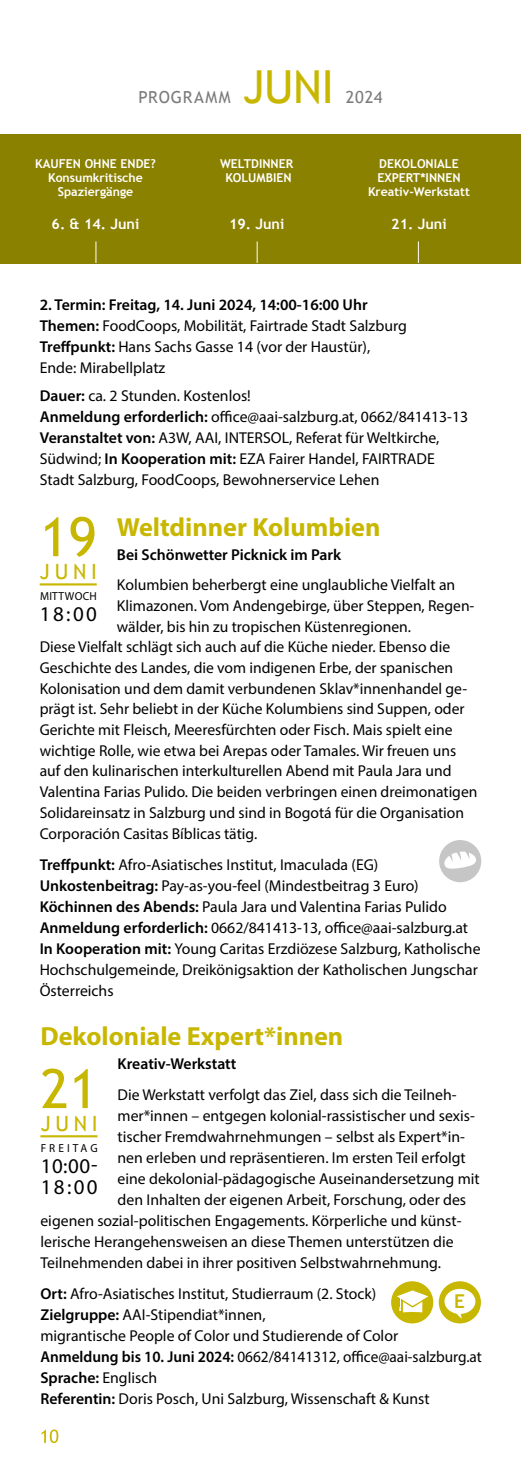
<style>
.page{position:relative;width:521px;height:1474px;background:#fff}
.page>*{position:absolute;margin:0;border:0;box-sizing:border-box;transform-origin:0 0}
.t1{font:54.25px "Trebuchet MS";color:#c8b700}
.t2{font:45.5px "Trebuchet MS";color:#c8b700}
.t3{font:700 26.25px "Myriad Pro";color:#c8b700}
.t4{font:21px/21px "Myriad Pro";letter-spacing:.115em;color:#000}
.t5{font:21px "Trebuchet MS";letter-spacing:.225em;color:#c8b700}
.t6{font:700 19.07px "Trebuchet MS";color:#c8b700}
.t7{font:16.62px "Trebuchet MS";letter-spacing:.05em;color:#7c7b7b}
.t8{font:15.75px/21px "Myriad Pro";color:#000}
.t9{font:600 15.75px "Myriad Pro";color:#000}
.t10{font:700 14.35px "Trebuchet MS";color:#fff}
.t11{font:700 12.25px/14px "Trebuchet MS";color:#fff;text-align:center}
.t12{font:11.72px "Myriad Pro";letter-spacing:.025em;color:#000}
.t13{font:11.72px "Myriad Pro";letter-spacing:.27em;color:#000}
.s1{font-weight:600}
</style>
<div class="page">
<div style="left:0;top:134px;width:521px;height:129px;background:#8b8100"></div>
<svg style="left:41px;top:1429px;width:17px;height:13px"></svg>
<svg style="left:95px;top:241px;width:1px;height:22px"></svg>
<svg style="left:257px;top:241px;width:1px;height:22px"></svg>
<svg style="left:418px;top:241px;width:1px;height:22px"></svg>
<hr style="left:40px;top:583px;width:57px;height:2px;background:#c8b700">
<div style="left:439px;top:840px;width:42px;height:42px;background:#c6c6c6;border-radius:50%"></div>
<svg style="left:444px;top:851px;width:32px;height:18px"></svg>
<hr style="left:40px;top:1135px;width:57px;height:2px;background:#c8b700">
<div style="left:391px;top:1281px;width:42px;height:42px;background:#c8b700;border-radius:50%"></div>
<svg style="left:395px;top:1289px;width:35px;height:23px"></svg>
<div style="left:439px;top:1281px;width:42px;height:42px;background:#c8b700;border-radius:50%"></div>
<svg style="left:444px;top:1288px;width:31px;height:30px"></svg>
<p class="t7" style="left:138px;top:87px;width:94px">PROGRAMM</p>
<h2 class="t2" style="left:243px;top:60px;width:92px">JUNI</h2>
<p class="t7" style="left:346px;top:87px;width:38px">2024</p>
<p class="t11" style="left:35px;top:156px;width:122px">KAUFEN OHNE ENDE?<br>Konsumkritische<br>Spaziergänge</p>
<p class="t10" style="left:52px;top:215px;width:89px">6. &amp; 14. Juni</p>
<p class="t11" style="left:220px;top:156px;width:75px">WELTDINNER<br>KOLUMBIEN</p>
<p class="t10" style="left:229px;top:215px;width:57px">19. Juni</p>
<p class="t11" style="left:368px;top:156px;width:103px">DEKOLONIALE<br>EXPERT*INNEN<br>Kreativ-Werkstatt</p>
<p class="t10" style="left:391px;top:215px;width:57px">21. Juni</p>
<p class="t8" style="left:40px;top:293px;width:368px"><span class="s1">2. Termin: Freitag, 14. Juni 2024, 14:00-16:00 Uhr Themen:</span> FoodCoops, Mobilität, Fairtrade Stadt Salzburg <span class="s1">Treffpunkt:</span> Hans Sachs Gasse 14 (vor der Haustür), Ende: Mirabellplatz</p>
<p class="t8" style="left:40px;top:384px;width:430px"><span class="s1">Dauer:</span> ca. 2 Stunden. Kostenlos!<br><span class="s1">Anmeldung erforderlich:</span> office@aai-salzburg.at, 0662/841413-13<br><span class="s1">Veranstaltet von:</span> A3W, AAI, INTERSOL, Referat für Weltkirche, Südwind; <span class="s1">In Kooperation mit:</span> EZA Fairer Handel, FAIRTRADE Stadt Salzburg, FoodCoops, Bewohnerservice Lehen</p>
<h1 class="t1" style="left:40px;top:505px;width:59px">19</h1>
<h3 class="t5" style="left:40px;top:559px;width:59px">JUNI</h3>
<p class="t12" style="left:40px;top:589px;width:58px">MITTWOCH</p>
<h3 class="t4" style="left:40px;top:603px;width:59px">18:00</h3>
<h3 class="t3" style="left:117px;top:509px;width:265px">Weltdinner Kolumbien</h3>
<p class="t9" style="left:117px;top:544px;width:226px">Bei Schönwetter Picknick im Park</p>
<p class="t8" style="left:117px;top:574px;width:340px">Kolumbien beherbergt eine unglaubliche Vielfalt an</p>
<p class="t8" style="left:117px;top:595px;width:359px">Klimazonen. Vom Andengebirge, über Steppen, Regen-</p>
<p class="t8" style="left:117px;top:615px;width:296px">wälder, bis hin zu tropischen Küstenregionen.</p>
<p class="t8" style="left:40px;top:636px;width:412px">Diese Vielfalt schlägt sich auch auf die Küche nieder. Ebenso die</p>
<p class="t8" style="left:40px;top:657px;width:415px">Geschichte des Landes, die vom indigenen Erbe, der spanischen</p>
<p class="t8" style="left:40px;top:677px;width:429px">Kolonisation und dem damit verbundenen Sklav*innenhandel ge-</p>
<p class="t8" style="left:40px;top:698px;width:426px">prägt ist. Sehr beliebt in der Küche Kolumbiens sind Suppen, oder</p>
<p class="t8" style="left:40px;top:719px;width:414px">Gerichte mit Fleisch, Meeresfürchten oder Fisch. Mais spielt eine</p>
<p class="t8" style="left:40px;top:739px;width:418px">wichtige Rolle, wie etwa bei Arepas oder Tamales. Wir freuen uns</p>
<p class="t8" style="left:40px;top:760px;width:413px">auf den kulinarischen interkulturellen Abend mit Paula Jara und</p>
<p class="t8" style="left:40px;top:781px;width:439px">Valentina Farias Pulido. Die beiden verbringen einen dreimonatigen</p>
<p class="t8" style="left:40px;top:801px;width:426px">Solidareinsatz in Salzburg und sind in Bogotá für die Organisation</p>
<p class="t8" style="left:40px;top:822px;width:219px">Corporación Casitas Bíblicas tätig.</p>
<p class="t8" style="left:40px;top:853px;width:442px"><span class="s1">Treffpunkt:</span> Afro-Asiatisches Institut, Imaculada (EG)<br><span class="s1">Unkostenbeitrag:</span> Pay-as-you-feel (Mindestbeitrag 3 Euro)<br><span class="s1">Köchinnen des Abends:</span> Paula Jara und Valentina Farias Pulido <span class="s1">Anmeldung erforderlich:</span> 0662/841413-13, office@aai-salzburg.at <span class="s1">In Kooperation mit:</span> Young Caritas Erzdiözese Salzburg, Katholische Hochschulgemeinde, Dreikönigsaktion der Katholischen Jungschar Österreichs</p>
<h3 class="t3" style="left:40px;top:1019px;width:304px">Dekoloniale Expert*innen</h3>
<p class="t9" style="left:118px;top:1053px;width:120px">Kreativ-Werkstatt</p>
<p class="t8" style="left:118px;top:1084px;width:341px">Die Werkstatt verfolgt das Ziel, dass sich die Teilneh-</p>
<p class="t8" style="left:118px;top:1105px;width:359px">mer*innen – entgegen kolonial-rassistischer und sexis-</p>
<p class="t8" style="left:118px;top:1126px;width:349px">tischer Fremdwahrnehmungen – selbst als Expert*in-</p>
<p class="t8" style="left:118px;top:1147px;width:350px">nen erleben und repräsentieren. Im ersten Teil erfolgt</p>
<p class="t8" style="left:118px;top:1168px;width:364px">eine dekolonial-pädagogische Auseinandersetzung mit</p>
<p class="t8" style="left:118px;top:1189px;width:350px">den Inhalten der eigenen Arbeit, Forschung, oder des</p>
<p class="t8" style="left:40px;top:1210px;width:423px">eigenen sozial-politischen Engagements. Körperliche und künst-</p>
<p class="t8" style="left:40px;top:1231px;width:415px">lerische Herangehensweisen an diese Themen unterstützen die</p>
<p class="t8" style="left:40px;top:1252px;width:402px">Teilnehmenden dabei in ihrer positiven Selbstwahrnehmung.</p>
<p class="t8" style="left:40px;top:1282px;width:443px"><span class="s1">Ort:</span> Afro-Asiatisches Institut, Studierraum (2. Stock)<br><span class="s1">Zielgruppe:</span> AAI-Stipendiat*innen,<br>migrantische People of Color und Studierende of Color<br><span class="s1">Anmeldung bis 10. Juni 2024:</span> 0662/84141312, office@aai-salzburg.at <span class="s1">Sprache:</span> Englisch<br><span class="s1">Referentin:</span> Doris Posch, Uni Salzburg, Wissenschaft &amp; Kunst</p>
<h1 class="t1" style="left:41px;top:1056px;width:59px">21</h1>
<h3 class="t5" style="left:41px;top:1111px;width:59px">JUNI</h3>
<p class="t13" style="left:41px;top:1140px;width:58px">FREITAG</p>
<h3 class="t4" style="left:41px;top:1154px;width:59px">10:00-<br>18:00</h3>
<p class="t6" style="left:454px;top:1289px;width:12px">E</p>
</div>
